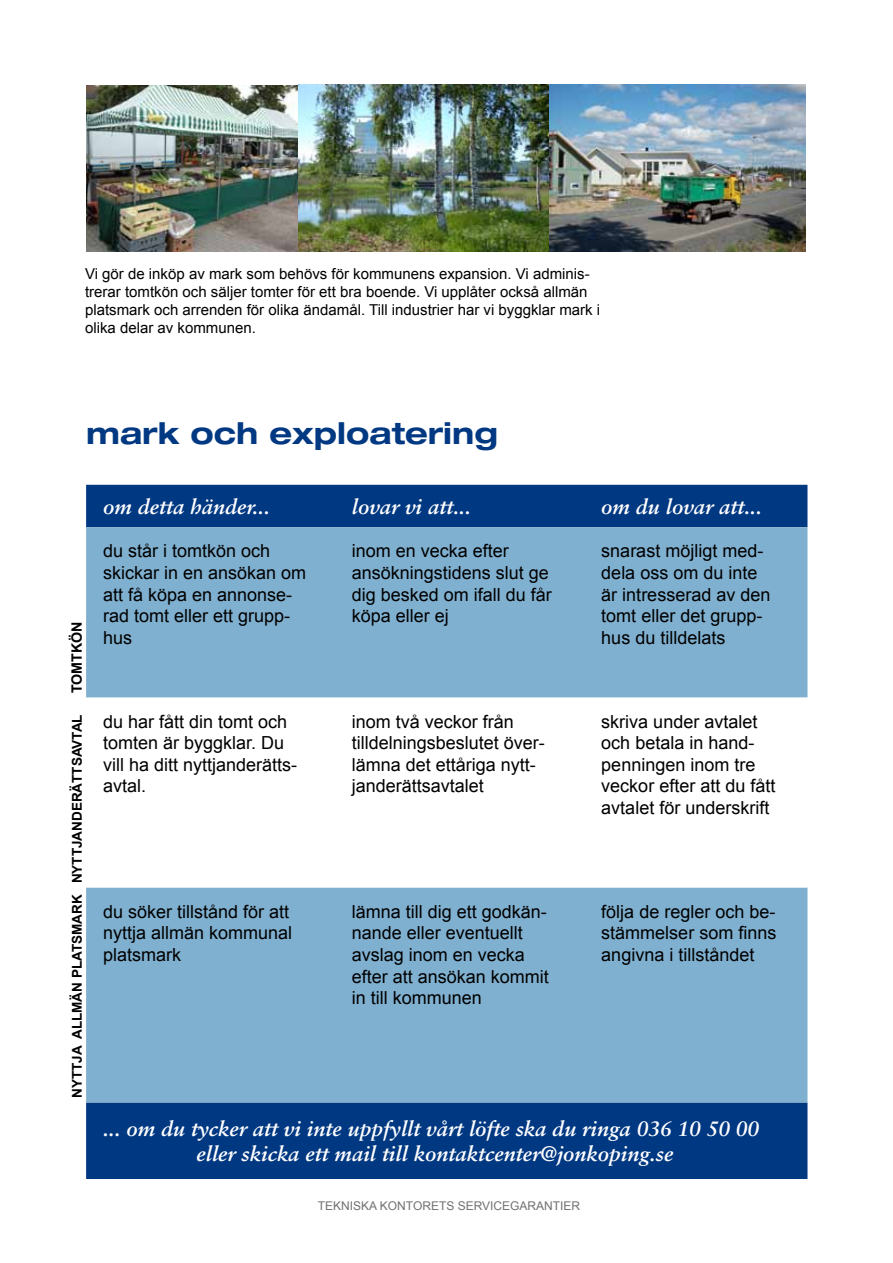
<style>
.page{position:relative;width:893px;height:1263px;background:#fff}
.page>*{position:absolute;margin:0;border:0;box-sizing:border-box;transform-origin:0 0}
.t1{font:700 expanded 30px "Helvetica Neue";color:#003882}
.t2{font:italic 700 21px/25.2px "Sabon";color:#fff;text-align:center}
.t3{font:18px/21.6px "Arial";color:#000}
.t4{font:15px/18px "Arial";color:#000}
.t5{font:700 14.25px "Arial";color:#000}
.t6{font:700 13.5px "Arial";color:#000}
.t7{font:12px "Arial";color:#707172}
</style>
<div class="page">
<div style="left:86px;top:485px;width:721px;height:694px;background:#003882"></div>
<svg style="left:86px;top:527px;width:721px;height:575px;fill:#80b0d0"></svg>
<img style="left:86px;top:85px;width:213px;height:167px">
<img style="left:548px;top:85px;width:257px;height:167px">
<img style="left:299px;top:85px;width:249px;height:167px">
<p class="t4" style="left:85px;top:265px;width:517px">Vi gör de inköp av mark som behövs för kommunens expansion. Vi adminis&shy;trerar tomtkön och säljer tomter för ett bra boende. Vi upplåter också allmän platsmark och arrenden för olika ändamål. Till industrier har vi byggklar mark i olika delar av kommunen.</p>
<h1 class="t1" style="left:86px;top:415px;width:413px">mark och exploatering</h1>
<p class="t5" style="left:67px;top:693px;width:73px;rotate:-90deg">TOMTKÖN</p>
<p class="t2" style="left:103px;top:494px;width:168px">om detta händer...</p>
<p class="t2" style="left:352px;top:494px;width:121px">lovar vi att...</p>
<p class="t2" style="left:601px;top:494px;width:162px">om du lovar att...</p>
<p class="t3" style="left:103px;top:540px;width:205px">du står i tomtkön och skickar in en ansökan om att få köpa en annonse&shy;rad tomt eller ett grupp&shy;hus</p>
<p class="t3" style="left:352px;top:540px;width:202px">inom en vecka efter ansökningstidens slut ge dig besked om ifall du får köpa eller ej</p>
<p class="t3" style="left:601px;top:540px;width:171px">snarast möjligt med&shy;dela oss om du inte är intresserad av den tomt eller det grupp&shy;hus du tilldelats</p>
<p class="t6" style="left:68px;top:883px;width:170px;rotate:-90deg">NYTTJANDERÄTTSAVTAL</p>
<p class="t3" style="left:103px;top:711px;width:196px">du har fått din tomt och tomten är byggklar. Du vill ha ditt nyttjanderätts&shy;avtal.</p>
<p class="t3" style="left:352px;top:711px;width:195px">inom två veckor från tilldelningsbeslutet över&shy;lämna det ettåriga nytt&shy;janderättsavtalet</p>
<p class="t3" style="left:601px;top:711px;width:176px">skriva under avtalet och betala in hand&shy;penningen inom tre veckor efter att du fått avtalet för underskrift</p>
<p class="t6" style="left:68px;top:1098px;width:205px;rotate:-90deg">NYTTJA ALLMÄN PLATSMARK</p>
<p class="t3" style="left:103px;top:901px;width:191px">du söker tillstånd för att nyttja allmän kommunal platsmark</p>
<p class="t3" style="left:352px;top:901px;width:199px">lämna till dig ett godkän&shy;nande eller eventuellt avslag inom en vecka efter att ansökan kommit in till kommunen</p>
<p class="t3" style="left:601px;top:901px;width:177px;text-align:justify">följa de regler och be&shy;stämmelser som finns angivna i tillståndet</p>
<p class="t2" style="left:103px;top:1116px;width:658px">... om du tycker att vi inte uppfyllt vårt löfte ska du ringa 036 10 50 00 eller skicka ett mail till kontaktcenter@jonkoping.se</p>
<p class="t7" style="left:318px;top:1198px;width:264px">TEKNISKA KONTORETS SERVICEGARANTIER</p>
</div>
